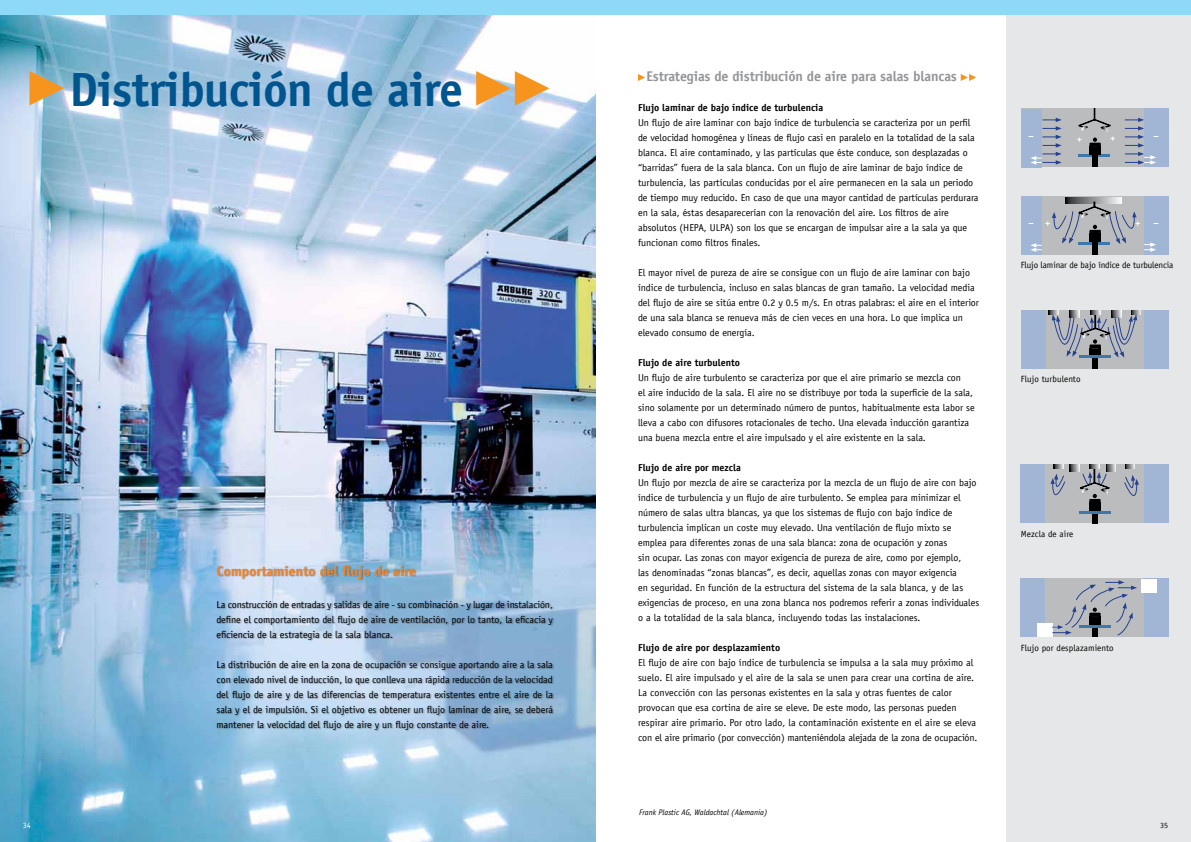
<style>
.page{position:relative;width:1191px;height:842px;background:#fff}
.page>*{position:absolute;margin:0;border:0;box-sizing:border-box;transform-origin:0 0}
.t1{font:700 48px "TROX Officina Sans";letter-spacing:-.015em;color:#00558f}
.t2{font:700 14px "TROX Officina Sans";letter-spacing:-.01em;color:#939598}
.t3{font:700 14px "TROX Officina Sans";color:#f58220}
.t4{font:10px/15px "TROX Officina Sans";color:#000}
.t5{font:700 10px "TROX Officina Sans";color:#000}
.t6{font:700 9.7px "TROX Officina Sans";color:#fff}
.t7{font:9px "TROX Officina Sans";letter-spacing:.01em;color:#000}
.t8{font:9px "TROX Officina Sans";letter-spacing:-.01em;color:#000}
.t9{font:italic 8px "TROX Officina Sans";color:#000}
.t10{font:8px "TROX Officina Sans";color:#fff}
.t11{font:8px "TROX Officina Sans";color:#000}
</style>
<div class="page">
<img style="left:0;top:14px;width:595px;height:828px">
<div style="left:1006px;top:0;width:185px;height:842px;background:#e6e7e8"></div>
<div style="left:0;top:0;width:1191px;height:14px;background:#8ed8f8"></div>
<svg style="left:638px;top:74px;width:7px;height:7px"></svg>
<svg style="left:960px;top:74px;width:16px;height:7px"></svg>
<svg style="left:476px;top:71px;width:73px;height:35px"></svg>
<svg style="left:29px;top:71px;width:35px;height:34px"></svg>
<div style="left:216px;top:565px;width:339px;height:167px;background:#000;opacity:.33"></div>
<div style="left:1020px;top:310px;width:148px;height:59px;background:linear-gradient(to bottom,#bec0c2,#b8babc)"></div>
<div style="left:1021px;top:310px;width:24px;height:59px;background:#a0b6d4"></div>
<div style="left:1144px;top:310px;width:24px;height:59px;background:#a0b6d4"></div>
<svg style="left:1048px;top:311px;width:92px;height:58px;background:#9fa3ac"></svg>
<hr style="left:1079px;top:355px;width:32px;height:3px;background:#3e77aa">
<div style="left:1021px;top:465px;width:146px;height:58px;background:#babcbe"></div>
<div style="left:1020px;top:465px;width:24px;height:58px;background:#a0b6d4"></div>
<div style="left:1144px;top:465px;width:24px;height:58px;background:#a0b6d4"></div>
<svg style="left:1125px;top:465px;width:9px;height:3px"></svg>
<svg style="left:1124px;top:475px;width:15px;height:21px"></svg>
<svg style="left:1050px;top:465px;width:65px;height:58px"></svg>
<div style="left:1020px;top:196px;width:148px;height:59px;background:#babcbe"></div>
<div style="left:1020px;top:196px;width:21px;height:59px;background:#a0b6d4"></div>
<div style="left:1144px;top:196px;width:24px;height:59px;background:#a0b6d4"></div>
<svg style="left:1065px;top:197px;width:56px;height:5px"></svg>
<svg style="left:1030px;top:243px;width:11px;height:9px"></svg>
<svg style="left:1144px;top:242px;width:12px;height:10px"></svg>
<svg style="left:1052px;top:202px;width:84px;height:52px"></svg>
<div style="left:1020px;top:578px;width:147px;height:59px;background:#babcbe"></div>
<div style="left:1020px;top:578px;width:24px;height:59px;background:#a0b6d4"></div>
<div style="left:1144px;top:578px;width:24px;height:59px;background:#a0b6d4"></div>
<div style="left:1037px;top:623px;width:15px;height:13px;background:#fff"></div>
<div style="left:1141px;top:579px;width:15px;height:14px;background:#fff"></div>
<svg style="left:1052px;top:580px;width:85px;height:57px"></svg>
<hr style="left:1079px;top:625px;width:31px;height:2px;background:#3e77aa">
<div style="left:1020px;top:108px;width:148px;height:59px;background:#babcbe"></div>
<div style="left:1020px;top:109px;width:21px;height:58px;background:#a0b6d4"></div>
<div style="left:1144px;top:109px;width:24px;height:58px;background:#a0b6d4"></div>
<hr style="left:1078px;top:155px;width:32px;height:2px;background:#3e77aa">
<svg style="left:1089px;top:138px;width:11px;height:29px"></svg>
<div style="left:1092px;top:147px;width:6px;height:8px;background:#000"></div>
<svg style="left:1079px;top:108px;width:31px;height:24px"></svg>
<svg style="left:1030px;top:118px;width:31px;height:47px"></svg>
<svg style="left:1124px;top:118px;width:32px;height:47px"></svg>
<h1 class="t1" style="left:70px;top:59px;width:395px">Distribución de aire</h1>
<h2 class="t3" style="left:216px;top:562px;width:201px">Comportamiento del flujo de aire</h2>
<p class="t4" style="left:216px;top:597px;width:338px;text-align:justify">La construcción de entradas y salidas de aire - su combinación - y lugar de instalación, define el comportamiento del flujo de aire de ventilación, por lo tanto, la eficacia y eficiencia de la estrategia de la sala blanca.</p>
<p class="t4" style="left:216px;top:657px;width:338px;text-align:justify">La distribución de aire en la zona de ocupación se consigue aportando aire a la sala con elevado nivel de inducción, lo que conlleva una rápida reducción de la velocidad del flujo de aire y de las diferencias de temperatura existentes entre el aire de la sala y el de impulsión. Si el objetivo es obtener un flujo laminar de aire, se deberá mantener la velocidad del flujo de aire y un flujo constante de aire.</p>
<h2 class="t2" style="left:646px;top:68px;width:312px">Estrategias de distribución de aire para salas blancas</h2>
<p class="t5" style="left:638px;top:101px;width:187px">Flujo laminar de bajo índice de turbulencia</p>
<p class="t4" style="left:638px;top:115px;width:342px">Un flujo de aire laminar con bajo índice de turbulencia se caracteriza por un perfil de velocidad homogénea y líneas de flujo casi en paralelo en la totalidad de la sala blanca. El aire contaminado, y las partículas que éste conduce, son desplazadas o “barridas” fuera de la sala blanca. Con un flujo de aire laminar de bajo índice de turbulencia, las partículas conducidas por el aire permanecen en la sala un periodo de tiempo muy reducido. En caso de que una mayor cantidad de partículas perdurara en la sala, éstas desaparecerían con la renovación del aire. Los filtros de aire absolutos (HEPA, ULPA) son los que se encargan de impulsar aire a la sala ya que funcionan como filtros finales.</p>
<p class="t4" style="left:638px;top:265px;width:342px">El mayor nivel de pureza de aire se consigue con un flujo de aire laminar con bajo índice de turbulencia, incluso en salas blancas de gran tamaño. La velocidad media del flujo de aire se sitúa entre 0.2 y 0.5 m/s. En otras palabras: el aire en el interior de una sala blanca se renueva más de cien veces en una hora. Lo que implica un elevado consumo de energía.</p>
<p class="t5" style="left:638px;top:356px;width:104px">Flujo de aire turbulento</p>
<p class="t4" style="left:638px;top:370px;width:338px">Un flujo de aire turbulento se caracteriza por que el aire primario se mezcla con<br>el aire inducido de la sala. El aire no se distribuye por toda la superficie de la sala, sino solamente por un determinado número de puntos, habitualmente esta labor se lleva a cabo con difusores rotacionales de techo. Una elevada inducción garantiza una buena mezcla entre el aire impulsado y el aire existente en la sala.</p>
<p class="t5" style="left:638px;top:461px;width:104px">Flujo de aire por mezcla</p>
<p class="t4" style="left:638px;top:475px;width:343px">Un flujo por mezcla de aire se caracteriza por la mezcla de un flujo de aire con bajo índice de turbulencia y un flujo de aire turbulento. Se emplea para minimizar el número de salas ultra blancas, ya que los sistemas de flujo con bajo índice de turbulencia implican un coste muy elevado. Una ventilación de flujo mixto se emplea para diferentes zonas de una sala blanca: zona de ocupación y zonas<br>sin ocupar. Las zonas con mayor exigencia de pureza de aire, como por ejemplo,<br>las denominadas “zonas blancas”, es decir, aquellas zonas con mayor exigencia<br>en seguridad. En función de la estructura del sistema de la sala blanca, y de las exigencias de proceso, en una zona blanca nos podremos referir a zonas individuales o a la totalidad de la sala blanca, incluyendo todas las instalaciones.</p>
<p class="t5" style="left:638px;top:641px;width:144px">Flujo de aire por desplazamiento</p>
<p class="t4" style="left:638px;top:655px;width:341px">El flujo de aire con bajo índice de turbulencia se impulsa a la sala muy próximo al suelo. El aire impulsado y el aire de la sala se unen para crear una cortina de aire.<br>La convección con las personas existentes en la sala y otras fuentes de calor provocan que esa cortina de aire se eleve. De este modo, las personas pueden respirar aire primario. Por otro lado, la contaminación existente en el aire se eleva con el aire primario (por convección) manteniéndola alejada de la zona de ocupación.</p>
<p class="t9" style="left:639px;top:807px;width:130px">Frank Plastic AG, Waldachtal (Alemania)</p>
<p class="t6" style="left:1028px;top:130px;width:7px">–</p>
<p class="t6" style="left:1110px;top:131px;width:7px">+</p>
<p class="t6" style="left:1153px;top:129px;width:7px">–</p>
<p class="t6" style="left:1076px;top:132px;width:7px">+</p>
<p class="t6" style="left:1028px;top:217px;width:24px">– +</p>
<p class="t6" style="left:1135px;top:217px;width:7px">+</p>
<p class="t6" style="left:1153px;top:217px;width:7px">–</p>
<p class="t8" style="left:1020px;top:260px;width:154px">Flujo laminar de bajo índice de turbulencia</p>
<p class="t7" style="left:1020px;top:374px;width:61px">Flujo turbulento</p>
<p class="t7" style="left:1020px;top:529px;width:54px">Mezcla de aire</p>
<p class="t7" style="left:1020px;top:642px;width:94px">Flujo por desplazamiento</p>
<p class="t10" style="left:23px;top:820px;width:9px">34</p>
<p class="t11" style="left:1160px;top:820px;width:9px">35</p>
</div>
